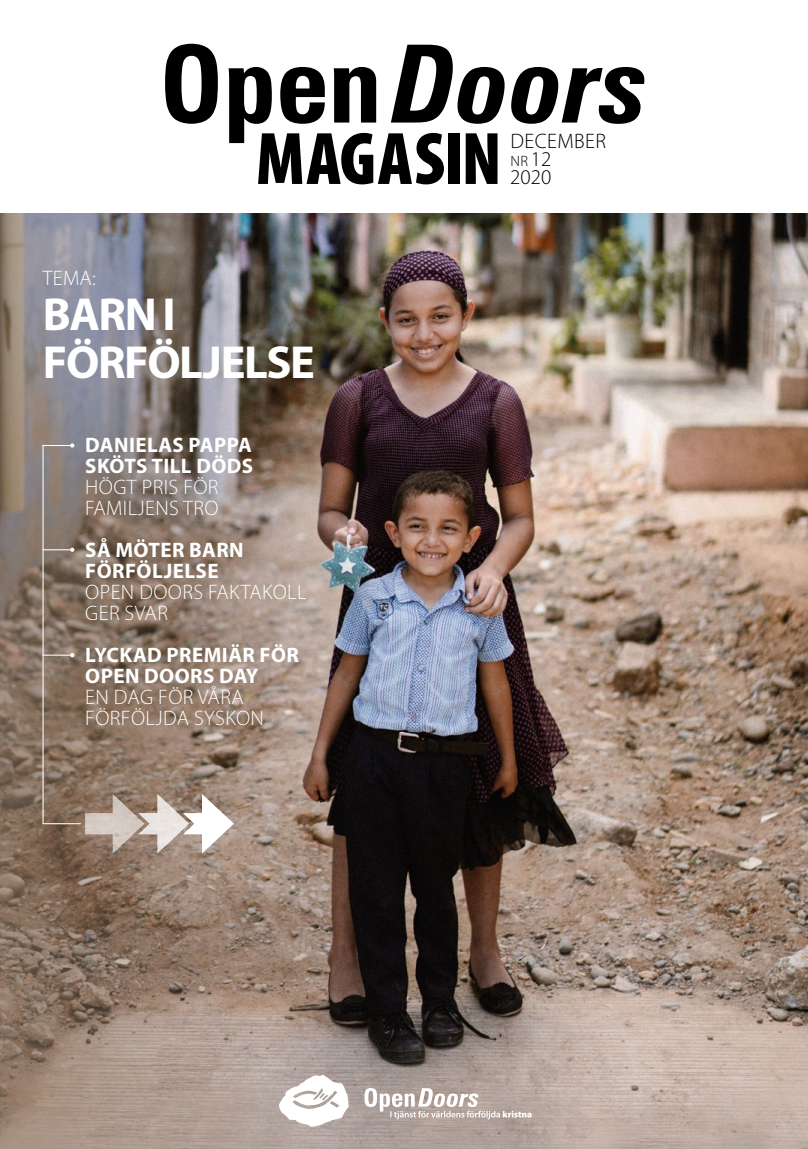
<style>
.page{position:relative;width:808px;height:1149px;background:#fff}
.page>*{position:absolute;margin:0;border:0;box-sizing:border-box;transform-origin:0 0}
.t1{font:italic 700 condensed 108px "Zurich BT";color:#000}
.t2{font:900 condensed 75px "Myriad Pro";letter-spacing:.005em;color:#000}
.t3{font:700 46.5px/47.7px "Myriad Pro";letter-spacing:-.03em;color:#fff}
.t4{font:300 21px/21px "Myriad Pro";letter-spacing:.02em;color:#fff}
.t5{font:700 21px/21px "Myriad Pro";letter-spacing:.02em;color:#fff}
.t6{font:300 21px "Myriad Pro";letter-spacing:.02em;color:#000}
.t7{font:300 15px "Myriad Pro";color:#000}
.s1{font-style:normal}
.s2{font-size:21px}
</style>
<div class="page">
<img style="left:373px;top:213px;width:435px;height:935px">
<img style="left:0;top:213px;width:373px;height:935px">
<svg style="left:279px;top:1074px;width:70px;height:52px"></svg>
<svg style="left:364px;top:1087px;width:167px;height:32px"></svg>
<hr style="left:43px;top:445px;width:1px;height:378px;background:#fff">
<svg style="left:43px;top:443px;width:31px;height:4px"></svg>
<svg style="left:43px;top:547px;width:31px;height:4px"></svg>
<svg style="left:43px;top:652px;width:31px;height:5px"></svg>
<hr style="left:43px;top:822px;width:38px;height:2px;background:#fff">
<svg style="left:85px;top:793px;width:149px;height:60px;background:#baaba1"></svg>
<p class="t4" style="left:43px;top:267px;width:55px">TEMA:</p>
<h1 class="t1" style="left:159px;top:18px;width:490px"><span class="s1">Open</span> Doors</h1>
<h2 class="t2" style="left:256px;top:111px;width:247px">MAGASIN</h2>
<p class="t6" style="left:510px;top:128px;width:97px">DECEMBER</p>
<p class="t7" style="left:510px;top:152px;width:43px">NR <span class="s2">12</span></p>
<p class="t6" style="left:510px;top:164px;width:42px">2020</p>
<h3 class="t3" style="left:43px;top:289px;width:274px">BARN I<br>FÖRFÖLJELSE</h3>
<p class="t5" style="left:85px;top:433px;width:169px">DANIELAS PAPPA<br>SKÖTS TILL DÖDS</p>
<p class="t4" style="left:85px;top:476px;width:135px">HÖGT PRIS FÖR<br>FAMILJENS TRO</p>
<p class="t5" style="left:85px;top:538px;width:160px">SÅ MÖTER BARN<br>FÖRFÖLJELSE</p>
<p class="t4" style="left:85px;top:581px;width:223px">OPEN DOORS FAKTAKOLL<br>GER SVAR</p>
<p class="t5" style="left:85px;top:643px;width:215px">LYCKAD PREMIÄR FÖR<br>OPEN DOORS DAY</p>
<p class="t4" style="left:85px;top:686px;width:180px">EN DAG FÖR VÅRA<br>FÖRFÖLJDA SYSKON</p>
</div>
